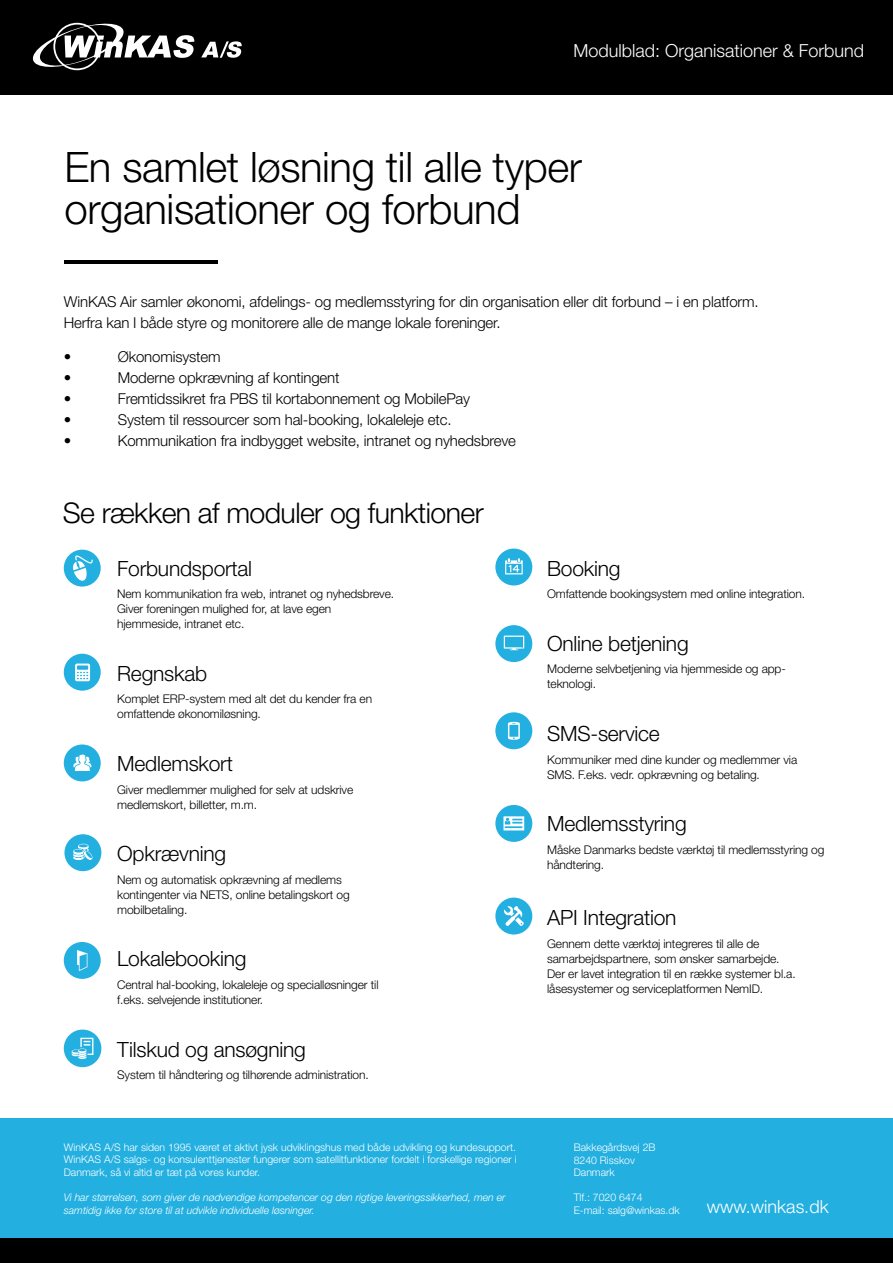
<style>
.page{position:relative;width:893px;height:1263px;background:#fff}
.page>*{position:absolute;margin:0;border:0;box-sizing:border-box;transform-origin:0 0}
.t1{font:300 42px/42px "Helvetica Neue LT Pro";letter-spacing:-.01em;color:#000}
.t2{font:300 28.5px "Helvetica Neue LT Pro";letter-spacing:-.02em;color:#000}
.t3{font:300 21px "Helvetica Neue LT Pro";letter-spacing:-.01em;color:#000}
.t4{font:300 18px "Helvetica Neue LT Pro";color:#fff}
.t5{font:300 15px/21px "Helvetica Neue LT Pro";letter-spacing:-.01em;color:#000}
.t6{font:300 12px/15px "Helvetica Neue LT Pro";letter-spacing:-.01em;color:#000}
.t7{font:300 10.5px/12.6px "Helvetica Neue LT Pro";color:#fff}
.t8{font:italic 300 10.5px/12.6px "Helvetica Neue LT Pro";color:#fff}
</style>
<div class="page">
<div style="left:0;top:0;width:893px;height:94px;background:#000"></div>
<svg style="left:201px;top:41px;width:41px;height:17px"></svg>
<svg style="left:32px;top:22px;width:162px;height:48px"></svg>
<div style="left:0;top:1236px;width:893px;height:27px;background:#000"></div>
<div style="left:0;top:1118px;width:893px;height:119px;background:#23b0e0"></div>
<div style="left:64px;top:834px;width:37px;height:37px;background:#23b0e0;border-radius:50%"></div>
<svg style="left:73px;top:844px;width:20px;height:16px"></svg>
<hr style="left:64px;top:260px;width:154px;height:4px;background:#000">
<div style="left:64px;top:744px;width:37px;height:37px;background:#23b0e0;border-radius:50%"></div>
<svg style="left:73px;top:754px;width:18px;height:17px"></svg>
<div style="left:495px;top:712px;width:37px;height:37px;background:#23b0e0;border-radius:50%"></div>
<svg style="left:508px;top:722px;width:12px;height:18px"></svg>
<div style="left:495px;top:625px;width:37px;height:37px;background:#23b0e0;border-radius:50%"></div>
<svg style="left:504px;top:636px;width:20px;height:14px"></svg>
<div style="left:64px;top:654px;width:37px;height:37px;background:#23b0e0;border-radius:50%"></div>
<svg style="left:75px;top:663px;width:15px;height:18px"></svg>
<div style="left:495px;top:549px;width:37px;height:36px;background:#23b0e0;border-radius:50%"></div>
<svg style="left:505px;top:558px;width:18px;height:16px"></svg>
<div style="left:64px;top:942px;width:37px;height:37px;background:#23b0e0;border-radius:50%"></div>
<svg style="left:77px;top:950px;width:10px;height:21px"></svg>
<div style="left:495px;top:805px;width:37px;height:37px;background:#23b0e0;border-radius:50%"></div>
<svg style="left:503px;top:816px;width:21px;height:14px"></svg>
<div style="left:495px;top:897px;width:37px;height:37px;background:#23b0e0;border-radius:50%"></div>
<svg style="left:504px;top:906px;width:20px;height:20px"></svg>
<div style="left:64px;top:550px;width:37px;height:36px;background:#23b0e0;border-radius:50%"></div>
<svg style="left:73px;top:555px;width:20px;height:26px"></svg>
<div style="left:64px;top:1029px;width:37px;height:38px;background:#23b0e0;border-radius:50%"></div>
<svg style="left:72px;top:1037px;width:22px;height:22px"></svg>
<h3 class="t4" style="left:574px;top:39px;width:292px">Modulblad: Organisationer &amp; Forbund</h3>
<h1 class="t1" style="left:64px;top:145px;width:519px">En samlet løsning til alle typer organisationer og forbund</h1>
<p class="t5" style="left:64px;top:290px;width:696px">WinKAS Air samler økonomi, afdelings- og medlemsstyring for din organisation eller dit forbund – i en platform.<br>Herfra kan I både styre og monitorere alle de mange lokale foreninger.</p>
<p class="t5" style="left:64px;top:346px;width:9px">•</p>
<p class="t5" style="left:118px;top:346px;width:104px">Økonomisystem</p>
<p class="t5" style="left:64px;top:367px;width:9px">•</p>
<p class="t5" style="left:118px;top:367px;width:223px">Moderne opkrævning af kontingent</p>
<p class="t5" style="left:64px;top:388px;width:9px">•</p>
<p class="t5" style="left:118px;top:388px;width:354px">Fremtidssikret fra PBS til kortabonnement og MobilePay</p>
<p class="t5" style="left:64px;top:409px;width:9px">•</p>
<p class="t5" style="left:118px;top:409px;width:335px">System til ressourcer som hal-booking, lokaleleje etc.</p>
<p class="t5" style="left:64px;top:430px;width:9px">•</p>
<p class="t5" style="left:118px;top:430px;width:400px">Kommunikation fra indbygget website, intranet og nyhedsbreve</p>
<h2 class="t2" style="left:63px;top:495px;width:422px">Se rækken af moduler og funktioner</h2>
<h3 class="t3" style="left:117px;top:555px;width:136px">Forbundsportal</h3>
<p class="t6" style="left:117px;top:586px;width:278px">Nem kommunikation fra web, intranet og nyhedsbreve.<br>Giver foreningen mulighed for, at lave egen hjemmeside, intranet etc.</p>
<h3 class="t3" style="left:117px;top:660px;width:91px">Regnskab</h3>
<p class="t6" style="left:117px;top:691px;width:256px">Komplet ERP-system med alt det du kender fra en omfattende økonomiløsning.</p>
<h3 class="t3" style="left:117px;top:751px;width:117px">Medlemskort</h3>
<p class="t6" style="left:117px;top:781px;width:238px">Giver medlemmer mulighed for selv at udskrive medlemskort, billetter, m.m.</p>
<h3 class="t3" style="left:117px;top:841px;width:110px">Opkrævning</h3>
<p class="t6" style="left:117px;top:872px;width:234px">Nem og automatisk opkrævning af medlems kontingenter via NETS, online betalingskort og mobilbetaling.</p>
<h3 class="t3" style="left:117px;top:946px;width:131px">Lokalebooking</h3>
<p class="t6" style="left:117px;top:977px;width:263px">Central hal-booking, lokaleleje og specialløsninger til f.eks. selvejende institutioner.</p>
<h3 class="t3" style="left:117px;top:1036px;width:190px">Tilskud og ansøgning</h3>
<p class="t6" style="left:117px;top:1067px;width:253px">System til håndtering og tilhørende administration.</p>
<p class="t7" style="left:64px;top:1140px;width:454px;text-align:justify">WinKAS A/S har siden 1995 været et aktivt jysk udviklingshus med både udvikling og kundesupport.<br>WinKAS A/S salgs- og konsulenttjenester fungerer som satellitfunktioner fordelt i forskellige regioner i Danmark, så vi altid er tæt på vores kunder.</p>
<p class="t8" style="left:64px;top:1191px;width:443px">Vi har størrelsen, som giver de nødvendige kompetencer og den rigtige leveringssikkerhed, men er samtidig ikke for store til at udvikle individuelle løsninger.</p>
<h3 class="t3" style="left:547px;top:555px;width:75px">Booking</h3>
<p class="t6" style="left:547px;top:586px;width:259px">Omfattende bookingsystem med online integration.</p>
<h3 class="t3" style="left:547px;top:630px;width:143px">Online betjening</h3>
<p class="t6" style="left:547px;top:661px;width:240px">Moderne selvbetjening via hjemmeside og app&shy;teknologi.</p>
<h3 class="t3" style="left:547px;top:721px;width:114px">SMS-service</h3>
<p class="t6" style="left:547px;top:751px;width:252px">Kommuniker med dine kunder og medlemmer via<br>SMS. F.eks. vedr. opkrævning og betaling.</p>
<h3 class="t3" style="left:547px;top:811px;width:141px">Medlemsstyring</h3>
<p class="t6" style="left:547px;top:842px;width:279px">Måske Danmarks bedste værktøj til medlemsstyring og håndtering.</p>
<h3 class="t3" style="left:547px;top:905px;width:131px">API Integration</h3>
<p class="t6" style="left:547px;top:936px;width:250px">Gennem dette værktøj integreres til alle de samarbejdspartnere, som ønsker samarbejde.<br>Der er lavet integration til en række systemer bl.a. låsesystemer og serviceplatformen NemID.</p>
<p class="t7" style="left:574px;top:1141px;width:83px">Bakkegårdsvej 2B<br>8240 Risskov<br>Danmark</p>
<p class="t7" style="left:574px;top:1191px;width:108px">Tlf.: 7020 6474<br>E-mail: salg@winkas.dk</p>
<h3 class="t4" style="left:707px;top:1195px;width:123px">www.winkas.dk</h3>
</div>
